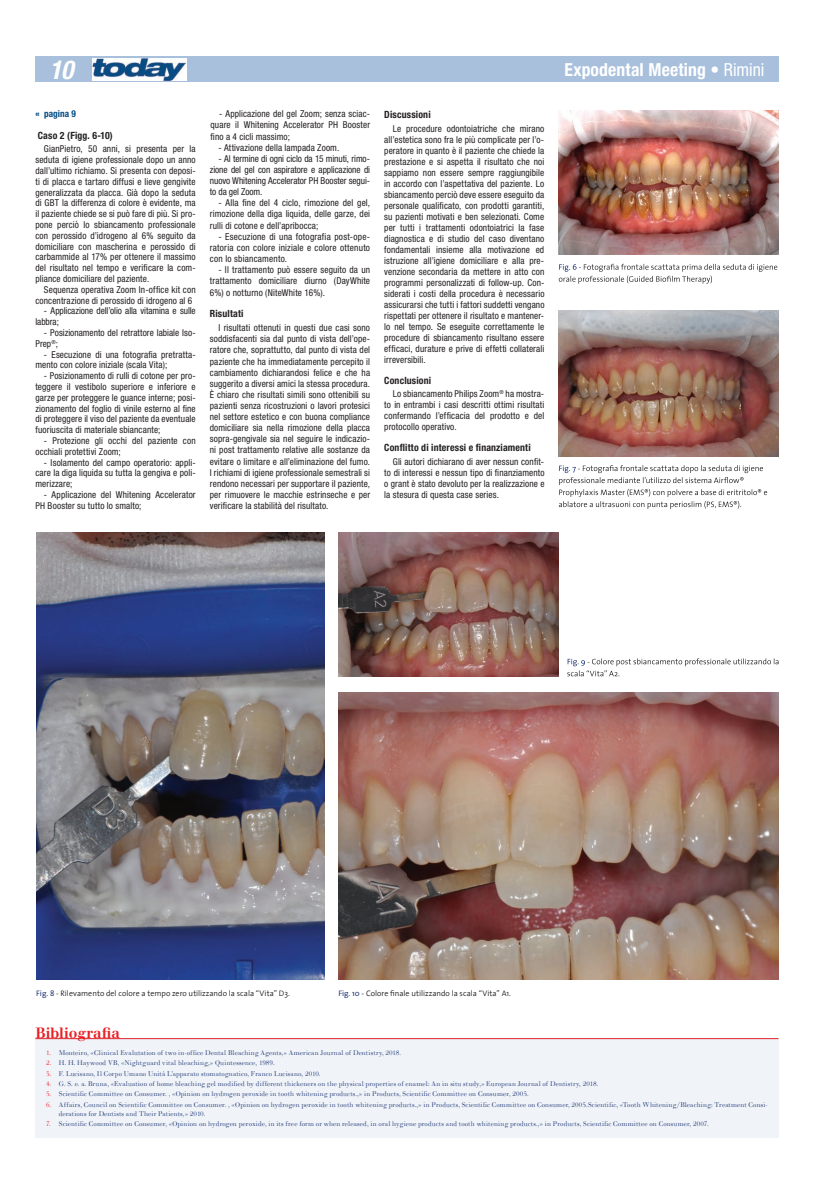
<style>
.page{position:relative;width:814px;height:1191px;background:#fff}
.page>*{position:absolute;margin:0;border:0;box-sizing:border-box;transform-origin:0 0}
.t1{font:italic 700 condensed 26px "Helvetica Neue LT Std";color:#fff}
.t2{font:700 condensed 18px "Helvetica Neue LT Std";letter-spacing:.01em;color:#fff}
.t3{font:700 14.5px "Walbaum LT";color:#e92025}
.t4{font:700 condensed 10px "Helvetica Neue LT Std";letter-spacing:.015em;color:#231f20}
.t5{font:condensed 9.5px/11px "Helvetica Neue LT Std";letter-spacing:.01em;color:#231f20;text-align:justify}
.t6{font:condensed 9.5px/10.8px "Helvetica Neue LT Std";letter-spacing:-.01em;color:#231f20}
.t7{font:700 condensed 9.5px "Helvetica Neue LT Std";letter-spacing:.005em;color:#034d84}
.t8{font:8px/9px "Walbaum";letter-spacing:.015em;color:#233a77}
.t9{font:300 8px "The Sans";letter-spacing:.005em;color:#231f20}
.s1{font-weight:400}
.s2{font-weight:800}
.s3{font-weight:400;color:#233a77}
.s4{color:#e92025}
</style>
<div class="page">
<div style="left:35px;top:57px;width:743px;height:25px;background:#a8c0dc"></div>
<img style="left:93px;top:58px;width:93px;height:23px">
<img style="left:558px;top:111px;width:220px;height:143px">
<svg style="left:558px;top:264px;width:219px;height:20px"></svg>
<img style="left:558px;top:311px;width:220px;height:146px">
<svg style="left:559px;top:465px;width:208px;height:44px"></svg>
<img style="left:36px;top:532px;width:288px;height:448px">
<img style="left:338px;top:532px;width:220px;height:144px">
<svg style="left:567px;top:658px;width:211px;height:18px"></svg>
<img style="left:338px;top:692px;width:440px;height:288px">
<div style="left:35px;top:1039px;width:743px;height:98px;background:#f0f4f9"></div>
<hr style="left:35px;top:1038px;width:743px;height:1px;background:#da2128">
<h1 class="t1" style="left:50px;top:54px;width:25px">10</h1>
<h2 class="t2" style="left:564px;top:59px;width:201px">Expodental Meeting <span class="s1">• Rimini</span></h2>
<p class="t7" style="left:35px;top:108px;width:42px"><span class="s2">«</span> pagina 9</p>
<p class="t4" style="left:38px;top:129px;width:76px">Caso 2 (Figg. 6-10)</p>
<p class="t5" style="left:35px;top:143px;width:162px;text-indent:9px">GianPietro, 50 anni, si presenta per la seduta di igiene professionale dopo un anno dall’ultimo richiamo. Si presenta con deposi&shy;ti di placca e tartaro diffusi e lieve gengivite generalizzata da placca. Già dopo la seduta di GBT la differenza di colore è evidente, ma il paziente chiede se si può fare di più. Si pro&shy;pone perciò lo sbiancamento professionale con perossido d’idrogeno al 6% seguito da domiciliare con mascherina e perossido di carbammide al 17% per ottenere il massimo del risultato nel tempo e verificare la com&shy;pliance domiciliare del paziente.</p>
<p class="t5" style="left:35px;top:284px;width:162px;text-indent:9px">Sequenza operativa Zoom In-office kit con concentrazione di perossido di idrogeno al 6</p>
<p class="t6" style="left:35px;top:305px;width:162px;text-indent:9px">- Applicazione dell’olio alla vitamina e sulle labbra;</p>
<p class="t5" style="left:35px;top:327px;width:162px;text-indent:9px">- Posizionamento del retrattore labiale Iso-<br>Prep<sup>®</sup>;</p>
<p class="t5" style="left:35px;top:349px;width:162px;text-indent:9px">- Esecuzione di una fotografia pretratta&shy;mento con colore iniziale (scala Vita);</p>
<p class="t5" style="left:35px;top:370px;width:162px;text-indent:9px">- Posizionamento di rulli di cotone per pro&shy;teggere il vestibolo superiore e inferiore e garze per proteggere le guance interne; posi&shy;zionamento del foglio di vinile esterno al fine di proteggere il viso del paziente da eventuale fuoriuscita di materiale sbiancante;</p>
<p class="t5" style="left:35px;top:435px;width:162px;text-indent:9px">- Protezione gli occhi del paziente con occhiali protettivi Zoom;</p>
<p class="t5" style="left:35px;top:457px;width:162px;text-indent:9px">- Isolamento del campo operatorio: appli&shy;care la diga liquida su tutta la gengiva e poli&shy;merizzare;</p>
<p class="t5" style="left:35px;top:489px;width:162px;text-indent:9px">- Applicazione del Whitening Accelerator<br>PH Booster su tutto lo smalto;</p>
<p class="t5" style="left:210px;top:108px;width:161px;text-indent:9px">- Applicazione del gel Zoom; senza sciac&shy;quare il Whitening Accelerator PH Booster fino a 4 cicli massimo;</p>
<p class="t5" style="left:218px;top:142px;width:122px">- Attivazione della lampada Zoom.</p>
<p class="t5" style="left:210px;top:153px;width:162px;text-indent:9px">- Al termine di ogni ciclo da 15 minuti, rimo&shy;zione del gel con aspiratore e applicazione di nuovo Whitening Accelerator PH Booster segui&shy;to da gel Zoom.</p>
<p class="t5" style="left:210px;top:197px;width:162px;text-indent:9px">- Alla fine del 4 ciclo, rimozione del gel, rimozione della diga liquida, delle garze, dei rulli di cotone e dell’apribocca;</p>
<p class="t5" style="left:210px;top:231px;width:162px;text-indent:9px">- Esecuzione di una fotografia post-ope&shy;ratoria con colore iniziale e colore ottenuto con lo sbiancamento.</p>
<p class="t5" style="left:210px;top:264px;width:162px;text-align:right">- Il trattamento può essere seguito da un trattamento domiciliare diurno (DayWhite</p>
<p class="t5" style="left:210px;top:287px;width:116px">6%) o notturno (NiteWhite 16%).</p>
<p class="t4" style="left:210px;top:308px;width:35px">Risultati</p>
<p class="t5" style="left:210px;top:322px;width:162px;text-indent:9px">I risultati ottenuti in questi due casi sono soddisfacenti sia dal punto di vista dell’ope&shy;ratore che, soprattutto, dal punto di vista del paziente che ha immediatamente percepito il cambiamento dichiarandosi felice e che ha suggerito a diversi amici la stessa procedura.<br>È chiaro che risultati simili sono ottenibili su pazienti senza ricostruzioni o lavori protesici nel settore estetico e con buona compliance domiciliare sia nella rimozione della placca sopra-gengivale sia nel seguire le indicazio&shy;ni post trattamento relative alle sostanze da evitare o limitare e all’eliminazione del fumo.<br>I richiami di igiene professionale semestrali si rendono necessari per supportare il paziente, per rimuovere le macchie estrinseche e per verificare la stabilità del risultato.</p>
<p class="t4" style="left:384px;top:108px;width:48px">Discussioni</p>
<p class="t5" style="left:384px;top:123px;width:162px;text-indent:9px">Le procedure odontoiatriche che mirano all’estetica sono fra le più complicate per l’o&shy;peratore in quanto è il paziente che chiede la prestazione e si aspetta il risultato che noi sappiamo non essere sempre raggiungibile in accordo con l’aspettativa del paziente. Lo sbiancamento perciò deve essere eseguito da personale qualificato, con prodotti garantiti, su pazienti motivati e ben selezionati. Come per tutti i trattamenti odontoiatrici la fase diagnostica e di studio del caso diventano fondamentali insieme alla motivazione ed istruzione all’igiene domiciliare e alla pre&shy;venzione secondaria da mettere in atto con programmi personalizzati di follow-up. Con&shy;siderati i costi della procedura è necessario assicurarsi che tutti i fattori suddetti vengano rispettati per ottenere il risultato e mantener&shy;lo nel tempo. Se eseguite correttamente le procedure di sbiancamento risultano essere efficaci, durature e prive di effetti collaterali irreversibili.</p>
<p class="t4" style="left:384px;top:374px;width:48px">Conclusioni</p>
<p class="t5" style="left:384px;top:388px;width:161px;text-indent:9px">Lo sbiancamento Philips Zoom<sup>®</sup> ha mostra&shy;to in entrambi i casi descritti ottimi risultati confermando l’efficacia del prodotto e del protocollo operativo.</p>
<p class="t4" style="left:384px;top:441px;width:148px">Conflitto di interessi e finanziamenti</p>
<p class="t5" style="left:384px;top:456px;width:162px;text-indent:9px">Gli autori dichiarano di aver nessun confit&shy;to di interessi e nessun tipo di finanziamento o grant è stato devoluto per la realizzazione e la stesura di questa case series.</p>
<p class="t9" style="left:36px;top:987px;width:255px"><span class="s3">Fig. 8</span> - Rilevamento del colore a tempo zero utilizzando la scala “Vita” D3.</p>
<p class="t9" style="left:338px;top:987px;width:174px"><span class="s3">Fig. 10</span> - Colore finale utilizzando la scala “Vita” A1.</p>
<h3 class="t3" style="left:35px;top:1024px;width:86px">Bibliografia</h3>
<p class="t8" style="left:46px;top:1047px;width:356px"><span class="s4">1.</span> Monteiro, «Clinical Evalutation of two in-office Dental Bleaching Agents,» American Journal of Dentistry, 2018.</p>
<p class="t8" style="left:46px;top:1058px;width:230px"><span class="s4">2.</span> H. H. Haywood VB, «Nightguard vital bleaching,» Quintessence, 1989.</p>
<p class="t8" style="left:46px;top:1068px;width:276px"><span class="s4">3.</span> F. Lucisano, Il Corpo Umano Unità L’apparato stomatognatico, Franco Lucisano, 2010.</p>
<p class="t8" style="left:46px;top:1079px;width:553px"><span class="s4">4.</span> G. S. e. a. Bruna, «Evaluation of home bleaching gel modified by different thickeners on the physical properties of enamel: An in situ study,» European Journal of Dentistry, 2018.</p>
<p class="t8" style="left:46px;top:1089px;width:484px"><span class="s4">5.</span> Scientific Committee on Consumer. , «Opinion on hydrogen peroxide in tooth whitening products.,» in Products, Scientific Committee on Consumer, 2005.</p>
<p class="t8" style="left:59px;top:1099px;width:710px;text-indent:-13px"><span class="s4">6.</span> Affairs, Council on Scientific Committee on Consumer. , «Opinion on hydrogen peroxide in tooth whitening products.,» in Products, Scientific Committee on Consumer, 2005.Scientific, «Tooth Whitening/Bleaching: Treatment Consi&shy;derations for Dentists and Their Patients,» 2010.</p>
<p class="t8" style="left:46px;top:1119px;width:664px"><span class="s4">7.</span> Scientific Committee on Consumer, «Opinion on hydrogen peroxide, in its free form or when released, in oral hygiene products and tooth whitening products.,» in Products, Scientific Committee on Consumer, 2007.</p>
</div>
